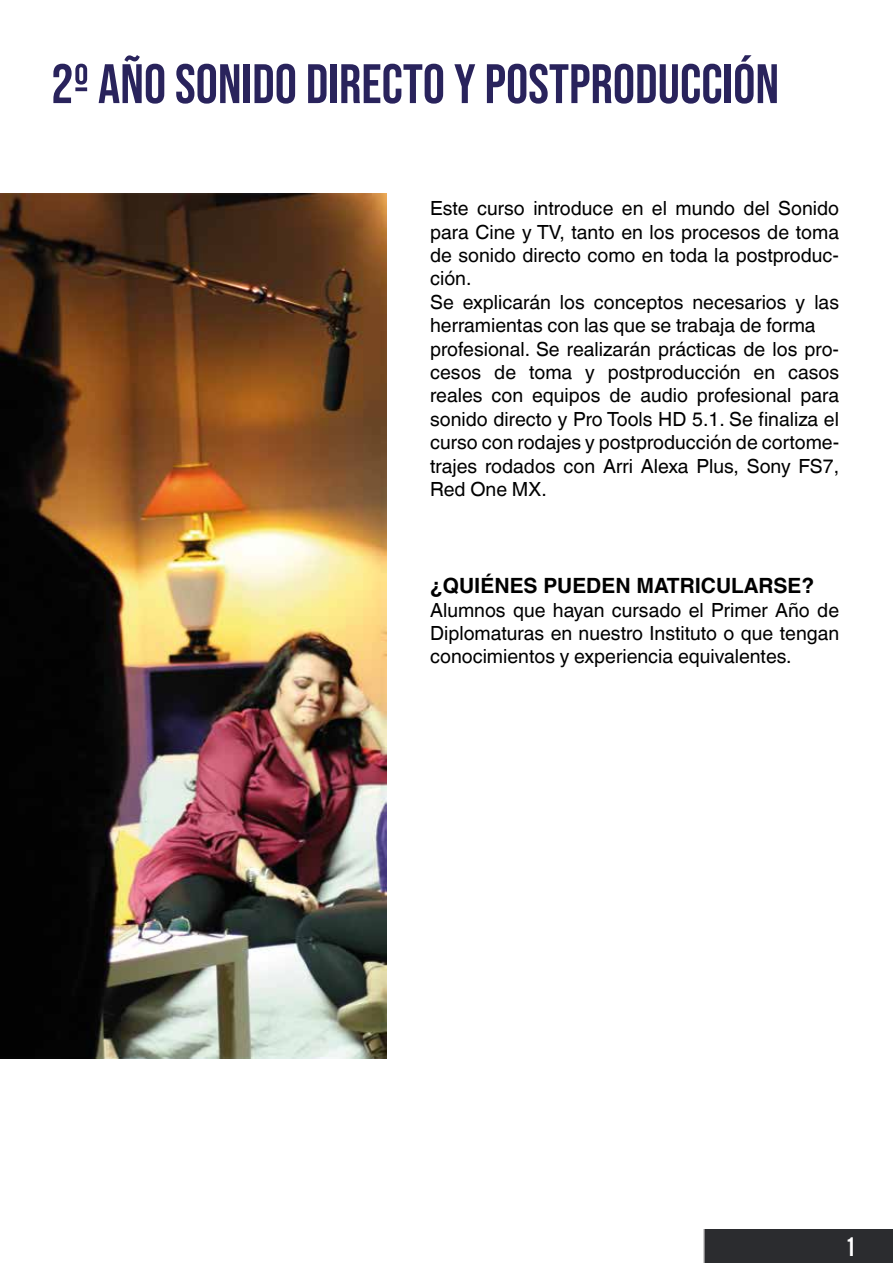
<style>
.page{position:relative;width:893px;height:1263px;background:#fff}
.page>*{position:absolute;margin:0;border:0;box-sizing:border-box;transform-origin:0 0}
.t1{font:55.5px "Bebas Neue";color:#29235c}
.t2{font:700 21px "Helvetica World";color:#000}
.t3{font:21px "Bebas";color:#fff}
.t4{font:19.5px/23.4px "Helvetica World";color:#000}
</style>
<div class="page">
<div style="left:703px;top:1230px;width:190px;height:33px;background:#2b2c2f"></div>
<img style="left:0;top:193px;width:386px;height:865px">
<h1 class="t1" style="left:51px;top:52px;width:729px">2º aÑo SONIDO DIRECTO Y POSTPRODUCCIÓN</h1>
<p class="t4" style="left:430px;top:197px;width:411px">Este curso introduce en el mundo del Sonido para Cine y TV, tanto en los procesos de toma de sonido directo como en toda la postproduc&shy;ción.<br>Se explicarán los conceptos necesarios y las herramientas con las que se trabaja de forma profesional. Se realizarán prácticas de los pro&shy;cesos de toma y postproducción en casos reales con equipos de audio profesional para sonido directo y Pro Tools HD 5.1. Se finaliza el curso con rodajes y postproducción de cortome&shy;trajes rodados con Arri Alexa Plus, Sony FS7, Red One MX.</p>
<p class="t2" style="left:430px;top:574px;width:385px">¿QUIÉNES PUEDEN MATRICULARSE?</p>
<p class="t4" style="left:430px;top:598px;width:411px;text-align:justify">Alumnos que hayan cursado el Primer Año de Diplomaturas en nuestro Instituto o que tengan conocimientos y experiencia equivalentes.</p>
<p class="t3" style="left:847px;top:1231px;width:9px">1</p>
</div>
